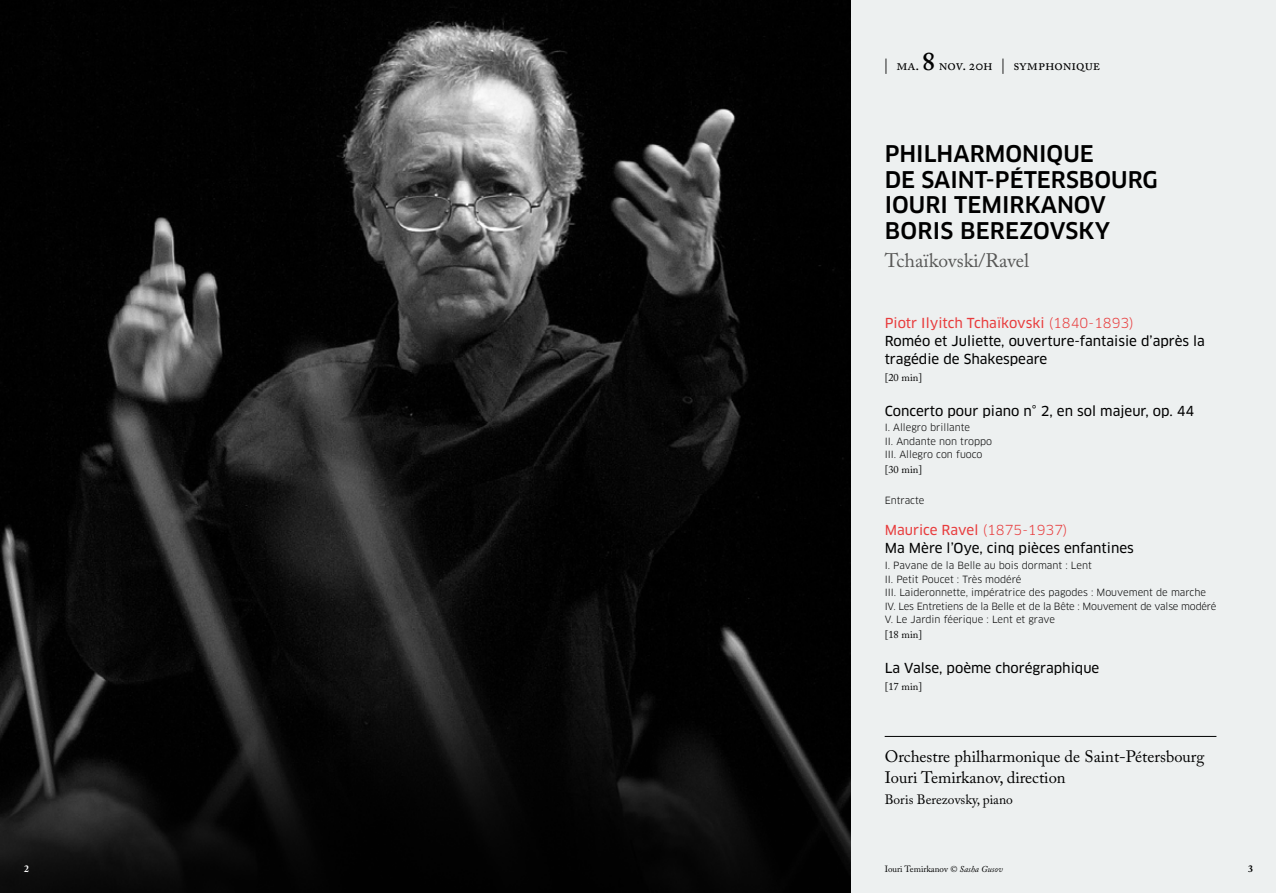
<style>
.page{position:relative;width:1276px;height:893px;background:#fff}
.page>*{position:absolute;margin:0;border:0;box-sizing:border-box;transform-origin:0 0}
.t1{font:500 22.5px/25.5px "Clan Pro";color:#000}
.t2{font:19.5px "Adobe Caslon Pro";color:#575756}
.t3{font:16.5px/21px "Adobe Caslon Pro";color:#000}
.t4{font:15px "Adobe Caslon Pro";color:#000}
.t5{font:13.5px/18px "Clan Pro News";color:#000}
.t6{font:13.5px "Clan News";color:#e83c3d}
.t7{font:13.5px "Adobe Caslon Pro";color:#000}
.t8{font:10.5px "Adobe Caslon Pro";color:#000}
.t9{font:9.75px/13.5px "Clan Pro";color:#000}
.t10{font:700 9.75px "Adobe Caslon Pro";color:#000}
.t11{font:700 9.75px "Adobe Caslon Pro";color:#fff}
.t12{font:9px "Adobe Caslon Pro";color:#000}
.s1{font-weight:600;font-size:25.5px}
.s2{font-family:"Clan"}
.s3{font-style:italic}
</style>
<div class="page">
<div style="left:801px;top:0;width:475px;height:893px;background:#edf0f0"></div>
<hr style="left:884px;top:736px;width:332px;height:1px;background:#000">
<img style="left:0;top:0;width:850px;height:893px">
<p class="t11" style="left:24px;top:863px;width:6px">2</p>
<h3 class="t4" style="left:883px;top:56px;width:218px">| ma. <span class="s1">8</span> nov. 20h | symphonique</h3>
<h1 class="t1" style="left:884px;top:142px;width:275px">PHILHARMONIQUE<br>DE SAINT-PÉTERSBOURG<br>IOURI TEMIRKANOV<br>BORIS BEREZOVSKY</h1>
<h2 class="t2" style="left:884px;top:249px;width:146px">Tchaïkovski/Ravel</h2>
<h3 class="t6" style="left:884px;top:315px;width:250px">Piotr Ilyitch Tchaïkovski <span class="s2">(1840-1893)</span></h3>
<h3 class="t5" style="left:884px;top:332px;width:322px">Roméo et Juliette, ouverture-fantaisie d’après la tragédie de Shakespeare</h3>
<p class="t8" style="left:884px;top:371px;width:39px">[20 min]</p>
<h3 class="t5" style="left:884px;top:402px;width:311px">Concerto pour piano n° 2, en sol majeur, op. 44</h3>
<p class="t9" style="left:884px;top:421px;width:109px">I. Allegro brillante<br>II. Andante non troppo<br>III. Allegro con fuoco</p>
<p class="t8" style="left:884px;top:464px;width:39px">[30 min]</p>
<p class="t9" style="left:884px;top:494px;width:41px">Entracte</p>
<h3 class="t6" style="left:884px;top:523px;width:184px">Maurice Ravel <span class="s2">(1875-1937)</span></h3>
<h3 class="t5" style="left:884px;top:539px;width:251px">Ma Mère l’Oye, cinq pièces enfantines</h3>
<p class="t9" style="left:884px;top:559px;width:333px">I. Pavane de la Belle au bois dormant : Lent<br>II. Petit Poucet : Très modéré<br>III. Laideronnette, impératrice des pagodes : Mouvement de marche IV. Les Entretiens de la Belle et de la Bête : Mouvement de valse modéré V. Le Jardin féerique : Lent et grave</p>
<p class="t8" style="left:884px;top:628px;width:39px">[18 min]</p>
<h3 class="t5" style="left:884px;top:659px;width:216px">La Valse, poème chorégraphique</h3>
<p class="t8" style="left:884px;top:680px;width:39px">[17 min]</p>
<h3 class="t3" style="left:884px;top:746px;width:321px">Orchestre philharmonique de Saint-Pétersbourg<br>Iouri Temirkanov, direction</h3>
<h3 class="t7" style="left:884px;top:791px;width:130px">Boris Berezovsky, piano</h3>
<p class="t12" style="left:884px;top:863px;width:120px">Iouri Temirkanov <span class="s3">© Sasha Gusov</span></p>
<p class="t10" style="left:1248px;top:863px;width:6px">3</p>
</div>
